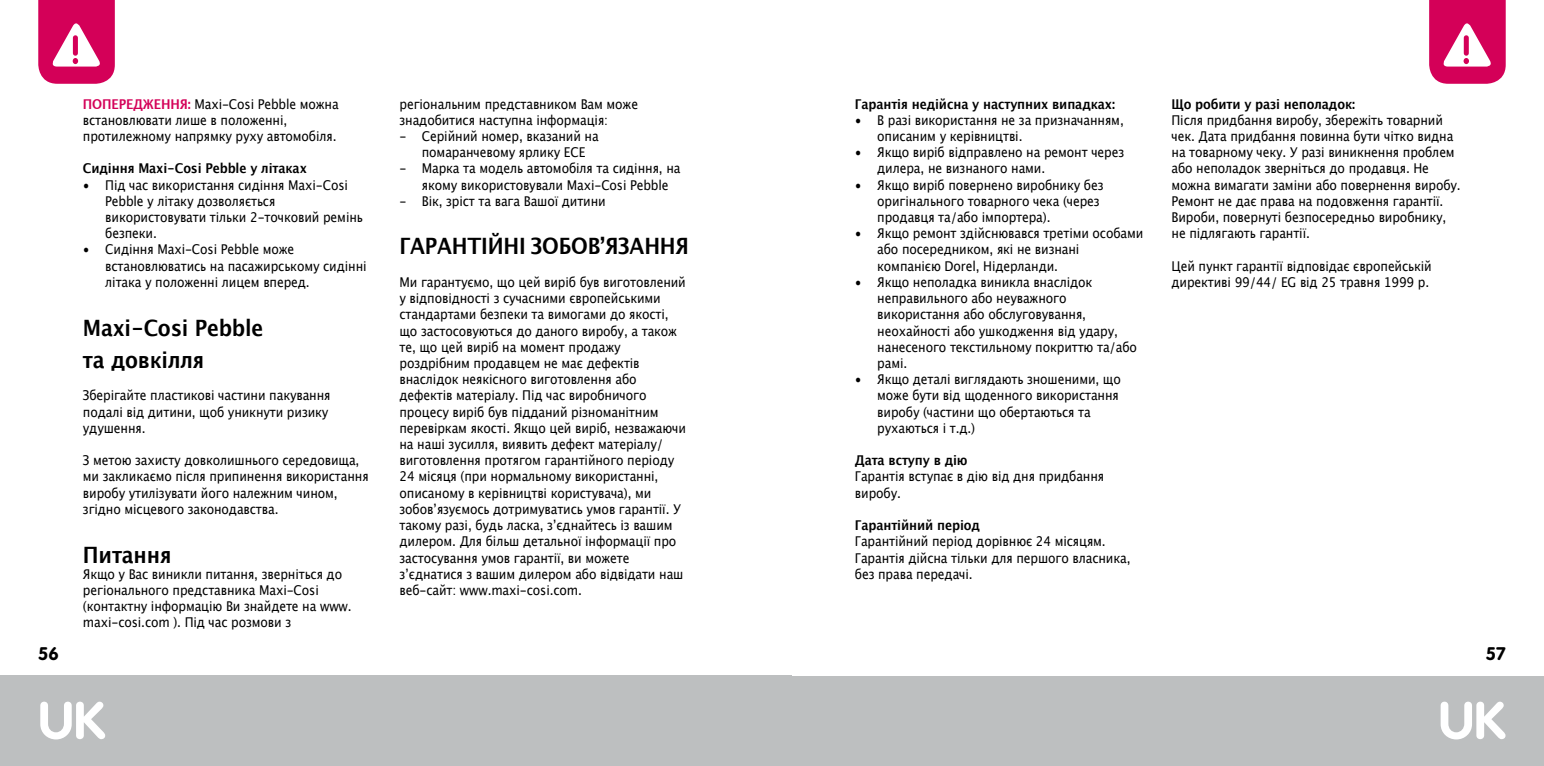
<style>
.page{position:relative;width:1544px;height:766px;background:#fff}
.page>*{position:absolute;margin:0;border:0;box-sizing:border-box;transform-origin:0 0}
.t1{font:700 51.75px "VAG Rounded Std";color:#fff}
.t2{font:700 22.5px/32.4px "Lucida Grande";letter-spacing:-.01em;color:#000;scale:.9 1}
.t3{font:700 18px "VAG Rounded Std";color:#000}
.t4{font:13.5px/16.2px "Lucida Grande";letter-spacing:-.01em;color:#000;scale:.9 1}
.t5{font:700 13.5px "Lucida Grande";letter-spacing:-.01em;color:#000;scale:.9 1}
.s1{font-weight:700;color:#d40058}
</style>
<div class="page">
<div style="left:753px;top:675px;width:790px;height:90px;background:#bdbfc0"></div>
<div style="left:0;top:675px;width:791px;height:90px;background:#bdbfc0"></div>
<svg style="left:1429px;top:0;width:76px;height:84px"></svg>
<div style="left:1463px;top:35px;width:5px;height:21px;background:#d40058;border-radius:3px"></div>
<svg style="left:38px;top:0;width:77px;height:84px"></svg>
<div style="left:73px;top:35px;width:5px;height:21px;background:#d40058;border-radius:3px"></div>
<p class="t4" style="left:83px;top:96px;width:286px"><span class="s1">ПОПЕРЕДЖЕННЯ:</span> Maxi-Cosi Pebble можна встановлювати лише в положенні, протилежному напрямку руху автомобіля.</p>
<p class="t5" style="left:83px;top:157px;width:250px">Сидіння Maxi-Cosi Pebble у літаках</p>
<p class="t4" style="left:105px;top:177px;width:288px;text-indent:-22px">• Під час використання сидіння Maxi-Cosi<br>Pebble у літаку дозволяється використовувати тільки 2-точковий ремінь безпеки.</p>
<p class="t4" style="left:105px;top:241px;width:292px;text-indent:-22px">• Сидіння Maxi-Cosi Pebble може встановлюватись на пасажирському сидінні літака у положенні лицем вперед.</p>
<h2 class="t2" style="left:83px;top:311px;width:202px">Maxi-Cosi Pebble та довкілля</h2>
<p class="t4" style="left:83px;top:387px;width:277px">Зберігайте пластикові частини пакування подалі від дитини, щоб уникнути ризику удушення.</p>
<p class="t4" style="left:83px;top:452px;width:319px">З метою захисту довколишнього середовища, ми закликаємо після припинення використання виробу утилізувати його належним чином, згідно місцевого законодавства.</p>
<h2 class="t2" style="left:83px;top:538px;width:100px">Питання</h2>
<p class="t4" style="left:83px;top:565px;width:300px">Якщо у Вас виникли питання, зверніться до регіонального представника Maxi-Cosi (контактну інформацію Ви знайдете на www. maxi-cosi.com ). Під час розмови з</p>
<p class="t4" style="left:399px;top:96px;width:267px">регіональним представником Вам може знадобитися наступна інформація:</p>
<p class="t4" style="left:422px;top:128px;width:198px;text-indent:-22px">- Серійний номер, вказаний на помаранчевому ярлику ECE</p>
<p class="t4" style="left:422px;top:160px;width:289px;text-indent:-22px">- Марка та модель автомобіля та сидіння, на якому використовували Maxi-Cosi Pebble</p>
<p class="t4" style="left:399px;top:193px;width:231px">- Вік, зріст та вага Вашої дитини</p>
<h2 class="t2" style="left:399px;top:230px;width:323px">ГАРАНТІЙНІ ЗОБОВ’ЯЗАННЯ</h2>
<p class="t4" style="left:399px;top:274px;width:320px">Ми гарантуємо, що цей виріб був виготовлений у відповідності з сучасними європейськими стандартами безпеки та вимогами до якості, що застосовуються до даного виробу, а також те, що цей виріб на момент продажу роздрібним продавцем не має дефектів внаслідок неякісного виготовлення або дефектів матеріалу. Під час виробничого процесу виріб був підданий різноманітним перевіркам якості. Якщо цей виріб, незважаючи на наші зусилля, виявить дефект матеріалу/ виготовлення протягом гарантійного періоду 24 місяця (при нормальному використанні, описаному в керівництві користувача), ми зобов’язуємось дотримуватись умов гарантії. У такому разі, будь ласка, з’єднайтесь із вашим дилером. Для більш детальної інформації про застосування умов гарантії, ви можете з’єднатися з вашим дилером або відвідати наш веб-сайт: www.maxi-cosi.com.</p>
<p class="t5" style="left:855px;top:93px;width:290px">Гарантія недійсна у наступних випадках:</p>
<p class="t4" style="left:877px;top:112px;width:275px;text-indent:-22px">• В разі використання не за призначанням, описаним у керівництві.</p>
<p class="t4" style="left:877px;top:144px;width:276px;text-indent:-22px">• Якщо виріб відправлено на ремонт через дилера, не визнаного нами.</p>
<p class="t4" style="left:877px;top:177px;width:253px;text-indent:-22px">• Якщо виріб повернено виробнику без оригінального товарного чека (через продавця та/або імпортера).</p>
<p class="t4" style="left:877px;top:225px;width:297px;text-indent:-22px">• Якщо ремонт здійснювався третіми особами або посередником, які не визнані компанією Dorel, Нідерланди.</p>
<p class="t4" style="left:877px;top:274px;width:290px;text-indent:-22px">• Якщо неполадка виникла внаслідок неправильного або неуважного використання або обслуговування, неохайності або ушкодження від удару, нанесеного текстильному покриттю та/або рамі.</p>
<p class="t4" style="left:877px;top:371px;width:272px;text-indent:-22px">• Якщо деталі виглядають зношеними, що може бути від щоденного використання виробу (частини що обертаються та рухаються і т.д.)</p>
<p class="t5" style="left:855px;top:449px;width:127px">Дата вступу в дію</p>
<p class="t4" style="left:855px;top:468px;width:278px">Гарантія вступає в дію від дня придбання виробу.</p>
<p class="t5" style="left:855px;top:514px;width:140px">Гарантійний період</p>
<p class="t4" style="left:855px;top:533px;width:308px">Гарантійний період дорівнює 24 місяцям.<br>Гарантія дійсна тільки для першого власника, без права передачі.</p>
<p class="t5" style="left:1171px;top:93px;width:206px">Що робити у разі неполадок:</p>
<p class="t4" style="left:1171px;top:112px;width:323px">Після придбання виробу, збережіть товарний чек. Дата придбання повинна бути чітко видна на товарному чеку. У разі виникнення проблем або неполадок зверніться до продавця. Не можна вимагати заміни або повернення виробу.<br>Ремонт не дає права на подовження гарантії.<br>Вироби, повернуті безпосередньо виробнику, не підлягають гарантії.</p>
<p class="t4" style="left:1171px;top:258px;width:291px">Цей пункт гарантії відповідає європейській директиві 99/44/ EG від 25 травня 1999 р.</p>
<h3 class="t3" style="left:38px;top:645px;width:22px">56</h3>
<h3 class="t3" style="left:1485px;top:645px;width:22px">57</h3>
<h1 class="t1" style="left:38px;top:698px;width:69px">UK</h1>
<h1 class="t1" style="left:1438px;top:698px;width:69px">UK</h1>
</div>
